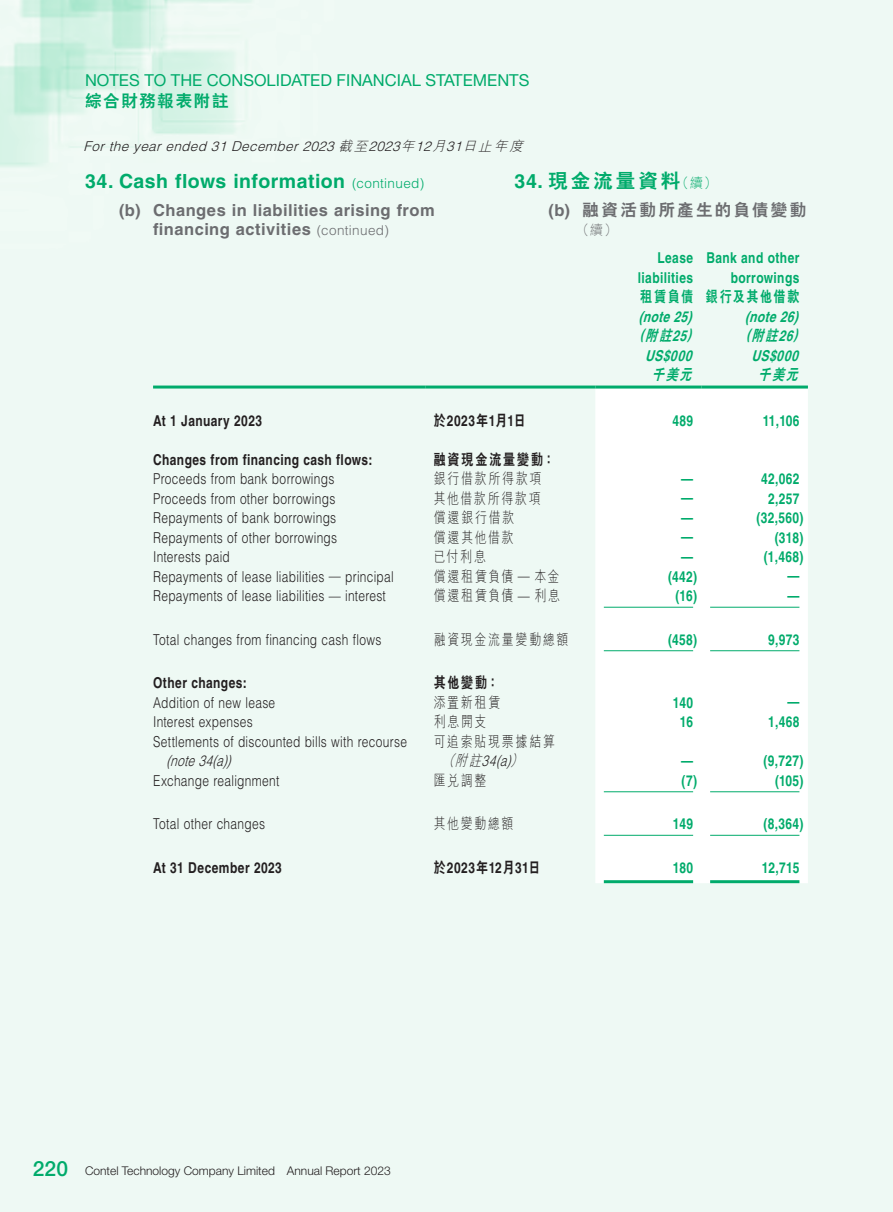
<style>
.page{position:relative;width:893px;height:1212px;background:#fff}
.page>*{position:absolute;margin:0;border:0;box-sizing:border-box;transform-origin:0 0}
._01_H1{font:700 19.5px "Helvetica LT Std";letter-spacing:.025em;color:#00ab6b}
._01_H1-2{font:800 19.5px "C Hei 2 HK";letter-spacing:.15em;color:#00ab6b}
._02_H2{font:700 16.5px/19.5px "Helvetica LT Std";letter-spacing:.03em;color:#6c6d70}
.t1{font:16.5px "Helvetica Neue LT Std";color:#00ab6b}
._02_H2-2{font:800 16.5px "C Hei 2 HK";letter-spacing:.145em;color:#6c6d70}
.t2{font:800 16.5px "C Hei 2 HK";letter-spacing:.1em;color:#00ab6b}
._50_Table_txt{font:300 15px/19.5px "Helvetica LT Std";letter-spacing:.025em;color:#231f20;scale:.8 1}
._50_Table_txt-2{font:700 15px/19.5px "Helvetica LT Std";letter-spacing:.03em;color:#00ab6b;text-align:right;scale:.8 1}
._50_Table_txt-3{font:300 15px/19.5px "M Hei HK";letter-spacing:.135em;color:#231f20;scale:.8 1}
._50_Table_txt-4{font:700 15px "Helvetica LT Std";letter-spacing:.035em;color:#231f20;scale:.8 1}
._50_Table_txt-5{font:italic 700 15px "Helvetica LT Std";color:#00ab6b;scale:.8 1}
._50_Table_txt-6{font:italic 800 15px "C Hei 2 HK";color:#00ab6b;scale:.8 1}
._50_Table_txt-7{font:800 15px "C Hei 2 HK";letter-spacing:.16em;color:#231f20;scale:.8 1}
._50_Table_txt-8{font:800 15px "C Hei 2 HK";letter-spacing:.135em;color:#00ab6b;scale:.8 1}
.t3{font:italic 300 13.5px "Helvetica LT Std";color:#231f20}
._02_H2-3{font:300 13.5px "M Hei HK";color:#6c6d70}
.t4{font:300 12px "Helvetica Neue LT Std";color:#231f20}
.s1{font-family:"M Hei HK"}
.s2{font-weight:300;font-size:13.5px}
.s3{font-family:"Helvetica LT Std";font-weight:700}
.s4{font-family:"M Hei HK";font-weight:300;font-size:13.5px}
.s5{font-family:"C Hei 2 HK";font-weight:800}
.s6{font-family:"Helvetica LT Std"}
.s7{font-style:italic}
.s8{font-family:"Helvetica LT Std";font-style:italic}
.s9{font-weight:500;font-size:21px;color:#00ab6b}
</style>
<div class="page">
<svg style="left:595px;top:388px;width:213px;height:495px"></svg>
<hr style="left:153px;top:385px;width:272px;height:3px;background:#00ab6b">
<hr style="left:425px;top:385px;width:170px;height:3px;background:#00ab6b">
<hr style="left:595px;top:385px;width:107px;height:3px;background:#00ab6b">
<hr style="left:702px;top:385px;width:106px;height:3px;background:#00ab6b">
<hr style="left:604px;top:607px;width:89px;height:1px;background:#00ab6b">
<hr style="left:710px;top:607px;width:89px;height:1px;background:#00ab6b">
<hr style="left:604px;top:650px;width:89px;height:1px;background:#00ab6b">
<hr style="left:710px;top:650px;width:89px;height:1px;background:#00ab6b">
<hr style="left:604px;top:791px;width:89px;height:1px;background:#00ab6b">
<hr style="left:710px;top:791px;width:89px;height:1px;background:#00ab6b">
<hr style="left:604px;top:835px;width:89px;height:1px;background:#00ab6b">
<hr style="left:710px;top:835px;width:89px;height:1px;background:#00ab6b">
<hr style="left:604px;top:880px;width:89px;height:3px;background:#00ab6b">
<hr style="left:710px;top:880px;width:89px;height:3px;background:#00ab6b">
<p class="t1" style="left:85px;top:70px;width:446px">NOTES TO THE CONSOLIDATED FINANCIAL STATEMENTS</p>
<p class="t2" style="left:85px;top:93px;width:145px">綜合財務報表附註</p>
<p class="t3" style="left:84px;top:138px;width:444px">Forthe yearended 31 December2023 <span class="s1">截至</span>2023<span class="s1">年</span>12<span class="s1">月</span>31<span class="s1">日止年度</span></p>
<p class="_01_H1" style="left:85px;top:169px;width:341px">34. Cash flows information <span class="s2">(continued)</span></p>
<p class="_02_H2" style="left:153px;top:200px;width:283px;text-indent:-34px">(b) Changes in liabilities arising from financing activities <span class="s2">(continued)</span></p>
<p class="_01_H1-2" style="left:514px;top:170px;width:204px"><span class="s3">34.</span> 現金流量資料<span class="s4">（續）</span></p>
<p class="_02_H2-2" style="left:549px;top:201px;width:259px"><span class="s3">(b)</span> 融資活動所產生的負債變動</p>
<p class="_02_H2-3" style="left:576px;top:224px;width:43px">（續）</p>
<p class="_50_Table_txt-2" style="left:657px;top:248px;width:46px">Lease</p>
<p class="_50_Table_txt-2" style="left:638px;top:267px;width:71px">liabilities</p>
<p class="_50_Table_txt-2" style="left:706px;top:248px;width:118px">Bank and other borrowings</p>
<p class="_50_Table_txt-8" style="left:640px;top:289px;width:68px">租賃負債</p>
<p class="_50_Table_txt-8" style="left:706px;top:289px;width:119px">銀行及其他借款</p>
<p class="_50_Table_txt-5" style="left:639px;top:307px;width:74px">(note25)</p>
<p class="_50_Table_txt-5" style="left:745px;top:307px;width:74px">(note26)</p>
<p class="_50_Table_txt-6" style="left:633px;top:328px;width:87px">（附註<span class="s3">25</span>）</p>
<p class="_50_Table_txt-6" style="left:739px;top:328px;width:88px">（附註<span class="s3">26</span>）</p>
<p class="_50_Table_txt-5" style="left:645px;top:346px;width:66px">US$000</p>
<p class="_50_Table_txt-5" style="left:751px;top:346px;width:66px">US$000</p>
<p class="_50_Table_txt-6" style="left:652px;top:367px;width:56px">千美元</p>
<p class="_50_Table_txt-6" style="left:758px;top:367px;width:56px">千美元</p>
<p class="_50_Table_txt-4" style="left:153px;top:411px;width:138px">At 1 January 2023</p>
<p class="_50_Table_txt-4" style="left:434px;top:411px;width:117px"><span class="s5">於</span>2023<span class="s5">年</span>1<span class="s5">月</span>1<span class="s5">日</span></p>
<p class="_50_Table_txt-2" style="left:672px;top:410px;width:27px">489</p>
<p class="_50_Table_txt-2" style="left:763px;top:410px;width:47px">11,106</p>
<p class="_50_Table_txt-4" style="left:153px;top:450px;width:276px">Changes from financing cash flows:</p>
<p class="_50_Table_txt-7" style="left:434px;top:451px;width:153px">融資現金流量變動：</p>
<p class="_50_Table_txt" style="left:153px;top:469px;width:228px">Proceeds from bank borrowings</p>
<p class="_50_Table_txt-3" style="left:434px;top:469px;width:136px">銀行借款所得款項</p>
<p class="_50_Table_txt-2" style="left:681px;top:468px;width:16px">—</p>
<p class="_50_Table_txt-2" style="left:761px;top:469px;width:49px">42,062</p>
<p class="_50_Table_txt" style="left:153px;top:488px;width:229px">Proceeds from other borrowings</p>
<p class="_50_Table_txt-3" style="left:434px;top:488px;width:135px">其他借款所得款項</p>
<p class="_50_Table_txt-2" style="left:681px;top:488px;width:16px">—</p>
<p class="_50_Table_txt-2" style="left:768px;top:488px;width:41px">2,257</p>
<p class="_50_Table_txt" style="left:153px;top:508px;width:230px">Repayments of bank borrowings</p>
<p class="_50_Table_txt-3" style="left:434px;top:508px;width:102px">償還銀行借款</p>
<p class="_50_Table_txt-2" style="left:681px;top:507px;width:16px">—</p>
<p class="_50_Table_txt-2" style="left:757px;top:508px;width:60px">(32,560)</p>
<p class="_50_Table_txt" style="left:153px;top:527px;width:232px">Repayments of other borrowings</p>
<p class="_50_Table_txt-3" style="left:434px;top:527px;width:101px">償還其他借款</p>
<p class="_50_Table_txt-2" style="left:681px;top:527px;width:16px">—</p>
<p class="_50_Table_txt-2" style="left:775px;top:527px;width:37px">(318)</p>
<p class="_50_Table_txt" style="left:153px;top:547px;width:97px">Interests paid</p>
<p class="_50_Table_txt-3" style="left:434px;top:547px;width:67px">已付利息</p>
<p class="_50_Table_txt-2" style="left:681px;top:546px;width:16px">—</p>
<p class="_50_Table_txt-2" style="left:764px;top:547px;width:51px">(1,468)</p>
<p class="_50_Table_txt" style="left:153px;top:566px;width:302px">Repayments of lease liabilities — principal</p>
<p class="_50_Table_txt-3" style="left:434px;top:566px;width:158px">償還租賃負債 <span class="s6">—</span> 本金</p>
<p class="_50_Table_txt-2" style="left:668px;top:566px;width:38px">(442)</p>
<p class="_50_Table_txt-2" style="left:787px;top:566px;width:16px">—</p>
<p class="_50_Table_txt" style="left:153px;top:586px;width:293px">Repayments of lease liabilities — interest</p>
<p class="_50_Table_txt-3" style="left:434px;top:586px;width:159px">償還租賃負債 <span class="s6">—</span> 利息</p>
<p class="_50_Table_txt-2" style="left:675px;top:586px;width:29px">(16)</p>
<p class="_50_Table_txt-2" style="left:787px;top:585px;width:16px">—</p>
<p class="_50_Table_txt" style="left:153px;top:629px;width:287px">Total changes from financing cash flows</p>
<p class="_50_Table_txt-3" style="left:434px;top:629px;width:170px">融資現金流量變動總額</p>
<p class="_50_Table_txt-2" style="left:668px;top:629px;width:38px">(458)</p>
<p class="_50_Table_txt-2" style="left:768px;top:629px;width:41px">9,973</p>
<p class="_50_Table_txt-4" style="left:153px;top:674px;width:119px">Other changes:</p>
<p class="_50_Table_txt-7" style="left:434px;top:675px;width:83px">其他變動：</p>
<p class="_50_Table_txt" style="left:153px;top:692px;width:154px">Addition of new lease</p>
<p class="_50_Table_txt-3" style="left:434px;top:692px;width:85px">添置新租賃</p>
<p class="_50_Table_txt-2" style="left:673px;top:692px;width:27px">140</p>
<p class="_50_Table_txt-2" style="left:787px;top:692px;width:16px">—</p>
<p class="_50_Table_txt" style="left:153px;top:712px;width:126px">Interest expenses</p>
<p class="_50_Table_txt-3" style="left:434px;top:712px;width:67px">利息開支</p>
<p class="_50_Table_txt-2" style="left:680px;top:712px;width:18px">16</p>
<p class="_50_Table_txt-2" style="left:768px;top:712px;width:41px">1,468</p>
<p class="_50_Table_txt" style="left:166px;top:731px;width:302px;text-indent:-13px">Settlements of discounted bills with recourse <span class="s7">(note34(a))</span></p>
<p class="_50_Table_txt-3" style="left:443px;top:731px;width:142px;text-indent:-9px">可追索貼現票據結算<span class="s7">（附註</span><span class="s8">34(a)</span><span class="s7">）</span></p>
<p class="_50_Table_txt-2" style="left:681px;top:750px;width:16px">—</p>
<p class="_50_Table_txt-2" style="left:763px;top:751px;width:51px">(9,727)</p>
<p class="_50_Table_txt" style="left:153px;top:770px;width:159px">Exchange realignment</p>
<p class="_50_Table_txt-3" style="left:434px;top:770px;width:68px">匯兌調整</p>
<p class="_50_Table_txt-2" style="left:682px;top:770px;width:21px">(7)</p>
<p class="_50_Table_txt-2" style="left:775px;top:770px;width:37px">(105)</p>
<p class="_50_Table_txt" style="left:153px;top:814px;width:142px">Total other changes</p>
<p class="_50_Table_txt-3" style="left:434px;top:814px;width:101px">其他變動總額</p>
<p class="_50_Table_txt-2" style="left:673px;top:814px;width:27px">149</p>
<p class="_50_Table_txt-2" style="left:763px;top:814px;width:51px">(8,364)</p>
<p class="_50_Table_txt-4" style="left:153px;top:858px;width:162px">At 31 December 2023</p>
<p class="_50_Table_txt-4" style="left:434px;top:858px;width:135px"><span class="s5">於</span>2023<span class="s5">年</span>12<span class="s5">月</span>31<span class="s5">日</span></p>
<p class="_50_Table_txt-2" style="left:673px;top:857px;width:27px">180</p>
<p class="_50_Table_txt-2" style="left:762px;top:857px;width:48px">12,715</p>
<p class="t4" style="left:33px;top:1163px;width:359px"><span class="s9">220</span> Contel Technology Company Limited Annual Report 2023</p>
</div>
